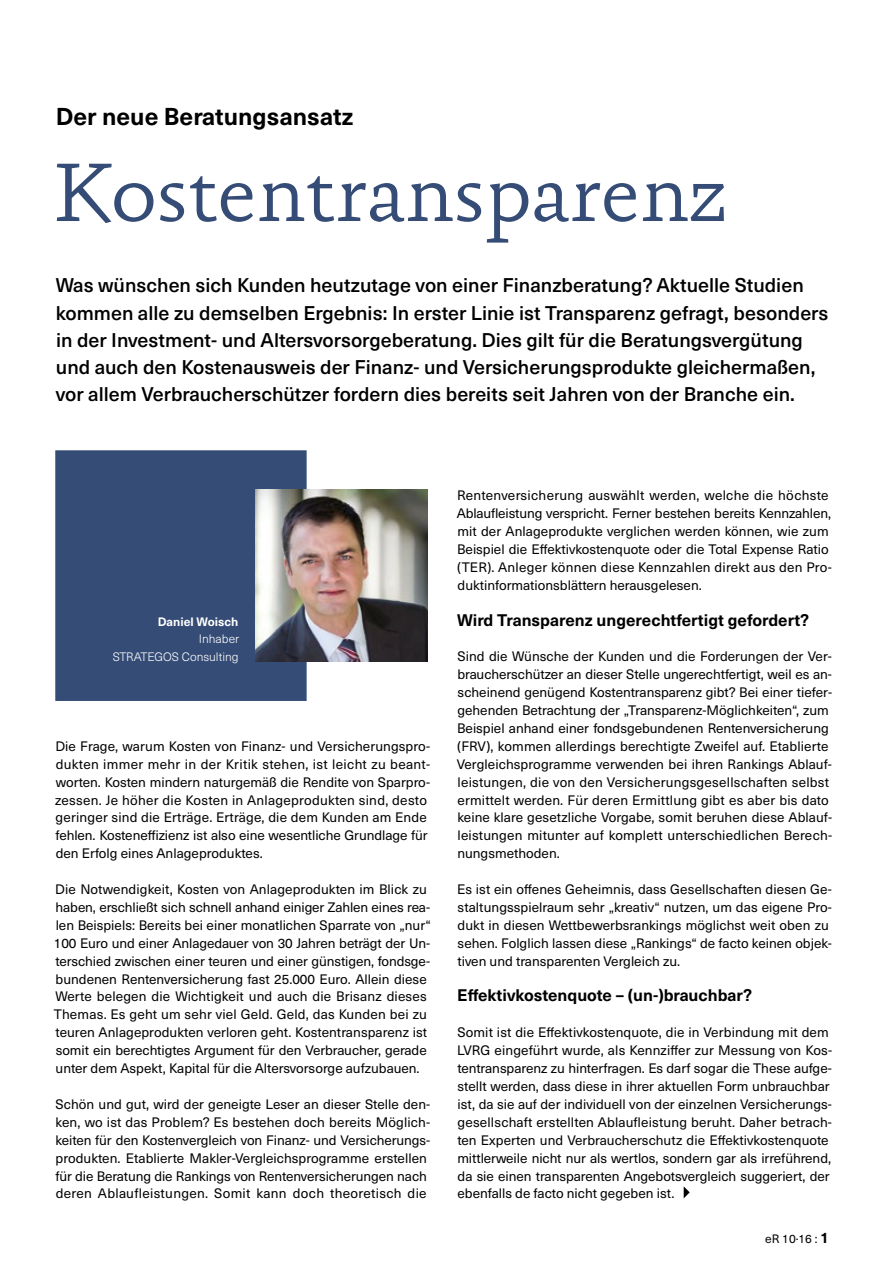
<style>
.page{position:relative;width:893px;height:1263px;background:#fff}
.page>*{position:absolute;margin:0;border:0;box-sizing:border-box;transform-origin:0 0}
.t1{font:300 84px "Absara Pro";letter-spacing:-.01em;color:#354c76}
.t2{font:700 24px "Neue Haas Unica Pro";color:#000}
.t3{font:500 19.5px/27px "Neue Haas Unica Pro";color:#000}
.t4{font:700 16.5px "Neue Haas Unica Pro";color:#000}
.t5{font:13.5px/17.9px "Neue Haas Unica Pro";color:#000}
.t6{font:300 12px/17.9px "Neue Haas Unica Pro";color:#fff;text-align:right}
.t7{font:700 12px "Neue Haas Unica Pro";color:#fff}
.t8{font:12px "Neue Haas Unica Pro";color:#000}
.s1{font-weight:700;font-size:15px}
</style>
<div class="page">
<div style="left:55px;top:450px;width:252px;height:251px;background:#354c76;border:2px solid #344c76"></div>
<img style="left:256px;top:490px;width:171px;height:171px">
<svg style="left:684px;top:1186px;width:6px;height:12px"></svg>
<h2 class="t2" style="left:56px;top:101px;width:299px">Der neue Beratungsansatz</h2>
<h1 class="t1" style="left:52px;top:148px;width:677px">Kostentransparenz</h1>
<p class="t3" style="left:56px;top:272px;width:774px">Was wünschen sich Kunden heutzutage von einer Finanzberatung? Aktuelle Studien kommen alle zu demselben Ergebnis: In erster Linie ist Transparenz gefragt, besonders in der Investment- und Altersvorsorgeberatung. Dies gilt für die Beratungsvergütung und auch den Kostenausweis der Finanz- und Versicherungsprodukte gleichermaßen, vor allem Verbraucherschützer fordern dies bereits seit Jahren von der Branche ein.</p>
<p class="t7" style="left:158px;top:614px;width:82px">Daniel Woisch</p>
<p class="t6" style="left:113px;top:630px;width:128px">Inhaber<br>STRATEGOS Consulting</p>
<p class="t5" style="left:55px;top:737px;width:376px">Die Frage, warum Kosten von Finanz- und Versicherungspro&shy;dukten immer mehr in der Kritik stehen, ist leicht zu beant&shy;worten. Kosten mindern naturgemäß die Rendite von Sparpro&shy;zessen. Je höher die Kosten in Anlageprodukten sind, desto geringer sind die Erträge. Erträge, die dem Kunden am Ende fehlen. Kosteneffizienz ist also eine wesentliche Grundlage für den Erfolg eines Anlageproduktes.</p>
<p class="t5" style="left:54px;top:880px;width:379px">Die Notwendigkeit, Kosten von Anlageprodukten im Blick zu haben, erschließt sich schnell anhand einiger Zahlen eines rea&shy;len Beispiels: Bereits bei einer monatlichen Sparrate von „nur“ 100 Euro und einer Anlagedauer von 30 Jahren beträgt der Un&shy;terschied zwischen einer teuren und einer günstigen, fondsge&shy;bundenen Rentenversicherung fast 25.000 Euro. Allein diese Werte belegen die Wichtigkeit und auch die Brisanz dieses Themas. Es geht um sehr viel Geld. Geld, das Kunden bei zu teuren Anlageprodukten verloren geht. Kostentransparenz ist somit ein berechtigtes Argument für den Verbraucher, gerade unter dem Aspekt, Kapital für die Altersvorsorge aufzubauen.</p>
<p class="t5" style="left:55px;top:1095px;width:376px">Schön und gut, wird der geneigte Leser an dieser Stelle den&shy;ken, wo ist das Problem? Es bestehen doch bereits Möglich&shy;keiten für den Kostenvergleich von Finanz- und Versicherungs&shy;produkten. Etablierte Makler-Vergleichsprogramme erstellen für die Beratung die Rankings von Rentenversicherungen nach deren Ablaufleistungen. Somit kann doch theoretisch die</p>
<p class="t5" style="left:457px;top:487px;width:377px">Rentenversicherung auswählt werden, welche die höchste Ablaufleistung verspricht. Ferner bestehen bereits Kennzahlen, mit der Anlageprodukte verglichen werden können, wie zum Beispiel die Effektivkostenquote oder die Total Expense Ratio (TER). Anleger können diese Kennzahlen direkt aus den Pro&shy;duktinformationsblättern herausgelesen.</p>
<p class="t4" style="left:457px;top:609px;width:354px">Wird Transparenz ungerechtfertigt gefordert?</p>
<p class="t5" style="left:457px;top:648px;width:377px">Sind die Wünsche der Kunden und die Forderungen der Ver&shy;braucherschützer an dieser Stelle ungerechtfertigt, weil es an&shy;scheinend genügend Kostentransparenz gibt? Bei einer tiefer&shy;gehenden Betrachtung der „Transparenz-Möglichkeiten“, zum Beispiel anhand einer fondsgebundenen Rentenversicherung (FRV), kommen allerdings berechtigte Zweifel auf. Etablierte Vergleichsprogramme verwenden bei ihren Rankings Ablauf&shy;leistungen, die von den Versicherungsgesellschaften selbst ermittelt werden. Für deren Ermittlung gibt es aber bis dato keine klare gesetzliche Vorgabe, somit beruhen diese Ablauf&shy;leistungen mitunter auf komplett unterschiedlichen Berech&shy;nungsmethoden.</p>
<p class="t5" style="left:457px;top:880px;width:376px">Es ist ein offenes Geheimnis, dass Gesellschaften diesen Ge&shy;staltungsspielraum sehr „kreativ“ nutzen, um das eigene Pro&shy;dukt in diesen Wettbewerbsrankings möglichst weit oben zu sehen. Folglich lassen diese „Rankings“ de facto keinen objek&shy;tiven und transparenten Vergleich zu.</p>
<p class="t4" style="left:457px;top:985px;width:296px">Effektivkostenquote – (un-)brauchbar?</p>
<p class="t5" style="left:457px;top:1024px;width:376px">Somit ist die Effektivkostenquote, die in Verbindung mit dem LVRG eingeführt wurde, als Kennziffer zur Messung von Kos&shy;tentransparenz zu hinterfragen. Es darf sogar die These aufge&shy;stellt werden, dass diese in ihrer aktuellen Form unbrauchbar ist, da sie auf der individuell von der einzelnen Versicherungs&shy;gesellschaft erstellten Ablaufleistung beruht. Daher betrach&shy;ten Experten und Verbraucherschutz die Effektivkostenquote mittlerweile nicht nur als wertlos, sondern gar als irreführend, da sie einen transparenten Angebotsvergleich suggeriert, der ebenfalls de facto nicht gegeben ist.</p>
<p class="t8" style="left:765px;top:1232px;width:65px">eR 10·16 : <span class="s1">1</span></p>
</div>
